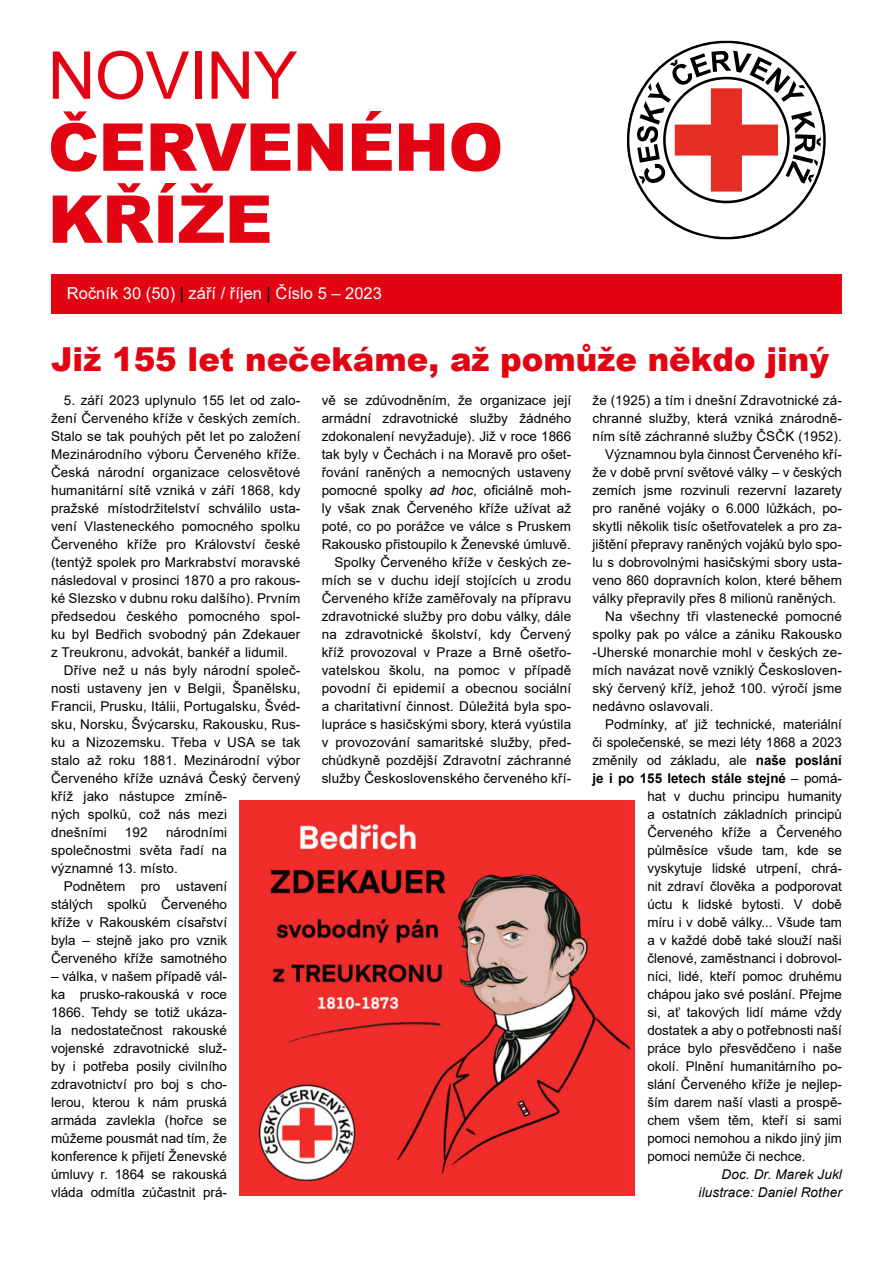
<style>
.page{position:relative;width:893px;height:1263px;background:#fff}
.page>*{position:absolute;margin:0;border:0;box-sizing:border-box;transform-origin:0 0}
.t1{font:900 66px/72px "Arial";letter-spacing:-.01em;color:#e30413}
.t2{font:66px "Arial";letter-spacing:-.01em;color:#e30413}
.t3{font:900 33px "Arial";color:#e30413}
.t4{font:16.5px "Arial";color:#fff}
.t5{font:13.5px/18px "Arial";letter-spacing:.01em;color:#000;text-align:justify}
.t6{font:italic 13.5px/18px "Arial";letter-spacing:.01em;color:#000;text-align:right}
.t7{font:700 13.5px "Arial";color:#000}
.s1{color:#000}
.s2{font-style:italic}
.s3{font-weight:700}
.s4{font-weight:400}
</style>
<div class="page">
<svg style="left:627px;top:41px;width:134px;height:199px"></svg>
<div style="left:51px;top:274px;width:791px;height:39px;background:#e30413"></div>
<img style="left:240px;top:801px;width:395px;height:394px">
<h1 class="t2" style="left:48px;top:30px;width:251px">NOVINY</h1>
<h1 class="t1" style="left:48px;top:109px;width:457px">ČERVENÉHO<br>KŘÍŽE</h1>
<p class="t4" style="left:67px;top:282px;width:316px">Ročník 30 (50) <span class="s1">|</span> září / říjen <span class="s1">|</span> Číslo 5 – 2023</p>
<h2 class="t3" style="left:51px;top:335px;width:780px">Již 155 let nečekáme, až pomůže někdo jiný</h2>
<p class="t5" style="left:64px;top:391px;width:238px">5. září 2023 uplynulo 155 let od zalo-</p>
<p class="t5" style="left:51px;top:409px;width:251px">žení Červeného kříže v českých zemích.</p>
<p class="t5" style="left:51px;top:427px;width:251px">Stalo se tak pouhých pět let po založení</p>
<p class="t5" style="left:51px;top:445px;width:251px">Mezinárodního výboru Červeného kříže.</p>
<p class="t5" style="left:51px;top:463px;width:251px">Česká národní organizace celosvětové</p>
<p class="t5" style="left:51px;top:481px;width:251px">humanitární sítě vzniká v září 1868, kdy</p>
<p class="t5" style="left:51px;top:499px;width:251px">pražské místodržitelství schválilo usta-</p>
<p class="t5" style="left:51px;top:517px;width:251px">vení Vlasteneckého pomocného spolku</p>
<p class="t5" style="left:51px;top:535px;width:251px">Červeného kříže pro Království české</p>
<p class="t5" style="left:51px;top:553px;width:251px">(tentýž spolek pro Markrabství moravské</p>
<p class="t5" style="left:51px;top:571px;width:251px">následoval v prosinci 1870 a pro rakous-</p>
<p class="t5" style="left:51px;top:589px;width:251px">ké Slezsko v dubnu roku dalšího). Prvním</p>
<p class="t5" style="left:51px;top:607px;width:251px">předsedou českého pomocného spol-</p>
<p class="t5" style="left:51px;top:625px;width:251px">ku byl Bedřich svobodný pán Zdekauer</p>
<p class="t5" style="left:51px;top:643px;width:238px">z Treukronu, advokát, bankéř a lidumil.</p>
<p class="t5" style="left:64px;top:661px;width:238px">Dříve než u nás byly národní společ-</p>
<p class="t5" style="left:51px;top:679px;width:251px">nosti ustaveny jen v Belgii, Španělsku,</p>
<p class="t5" style="left:51px;top:697px;width:251px">Francii, Prusku, Itálii, Portugalsku, Švéd-</p>
<p class="t5" style="left:51px;top:715px;width:251px">sku, Norsku, Švýcarsku, Rakousku, Rus-</p>
<p class="t5" style="left:51px;top:733px;width:251px">ku a Nizozemsku. Třeba v USA se tak</p>
<p class="t5" style="left:51px;top:751px;width:251px">stalo až roku 1881. Mezinárodní výbor</p>
<p class="t5" style="left:51px;top:769px;width:251px">Červeného kříže uznává Český červený</p>
<p class="t5" style="left:51px;top:787px;width:178px">kříž jako nástupce zmíně-</p>
<p class="t5" style="left:51px;top:805px;width:178px">ných spolků, což nás mezi</p>
<p class="t5" style="left:51px;top:823px;width:57px">dnešními</p>
<p class="t5" style="left:125px;top:823px;width:24px">192</p>
<p class="t5" style="left:51px;top:823px;width:178px;text-indent:115px">národními společnostmi světa řadí na významné 13. místo.</p>
<p class="t5" style="left:51px;top:877px;width:178px;text-indent:13px">Podnětem pro ustavení stálých spolků Červeného kříže v Rakouském císařství byla – stejně jako pro vznik Červeného kříže samotného</p>
<p class="t5" style="left:51px;top:967px;width:178px">– válka, v našem případě vál&shy;ka prusko-rakouská v roce 1866. Tehdy se totiž ukáza&shy;la nedostatečnost rakouské vojenské zdravotnické služ&shy;by i potřeba posily civilního zdravotnictví pro boj s cho&shy;lerou, kterou k nám pruská armáda zavlekla (hořce se můžeme pousmát nad tím, že konference k přijetí Ženevské úmluvy r. 1864 se rakouská vláda odmítla zúčastnit prá-</p>
<p class="t5" style="left:322px;top:391px;width:251px;text-align:right">vě se zdůvodněním, že organizace její armádní zdravotnické služby žádného zdokonalení nevyžaduje). Již v roce 1866 tak byly v Čechách i na Moravě pro ošet&shy;řování raněných a nemocných ustaveny pomocné spolky <span class="s2">ad hoc</span>, oficiálně moh&shy;ly však znak Červeného kříže užívat až poté, co po porážce ve válce s Pruskem Rakousko přistoupilo k Ženevské úmluvě.<br>Spolky Červeného kříže v českých ze&shy;mích se v duchu idejí stojících u zrodu Červeného kříže zaměřovaly na přípravu zdravotnické služby pro dobu války, dále na zdravotnické školství, kdy Červený kříž provozoval v Praze a Brně ošetřo&shy;vatelskou školu, na pomoc v případě povodní či epidemií a obecnou sociální a charitativní činnost. Důležitá byla spo&shy;lupráce s hasičskými sbory, která vyústila v provozování samaritské služby, před&shy;chůdkyně pozdější Zdravotní záchranné služby Československého červeného kří-</p>
<p class="t5" style="left:592px;top:391px;width:251px">že (1925) a tím i dnešní Zdravotnické zá-</p>
<p class="t5" style="left:592px;top:409px;width:251px">chranné služby, která vzniká znárodně-</p>
<p class="t5" style="left:592px;top:427px;width:251px">ním sítě záchranné služby ČSČK (1952).</p>
<p class="t5" style="left:605px;top:445px;width:238px">Významnou byla činnost Červeného kří-</p>
<p class="t5" style="left:592px;top:463px;width:251px">že v době první světové války – v českých</p>
<p class="t5" style="left:592px;top:481px;width:251px">zemích jsme rozvinuli rezervní lazarety</p>
<p class="t5" style="left:592px;top:499px;width:251px">pro raněné vojáky o 6.000 lůžkách, po-</p>
<p class="t5" style="left:592px;top:517px;width:251px">skytli několik tisíc ošetřovatelek a pro za-</p>
<p class="t5" style="left:592px;top:535px;width:251px">jištění přepravy raněných vojáků bylo spo-</p>
<p class="t5" style="left:592px;top:553px;width:251px">lu s dobrovolnými hasičskými sbory usta-</p>
<p class="t5" style="left:592px;top:571px;width:251px">veno 860 dopravních kolon, které během</p>
<p class="t5" style="left:592px;top:589px;width:245px">války přepravily přes 8 milionů raněných.</p>
<p class="t5" style="left:605px;top:607px;width:238px">Na všechny tři vlastenecké pomocné</p>
<p class="t5" style="left:592px;top:625px;width:251px">spolky pak po válce a zániku Rakousko</p>
<p class="t5" style="left:592px;top:643px;width:251px">-Uherské monarchie mohl v českých ze-</p>
<p class="t5" style="left:592px;top:661px;width:251px">mích navázat nově vzniklý Českosloven-</p>
<p class="t5" style="left:592px;top:679px;width:251px">ský červený kříž, jehož 100. výročí jsme</p>
<p class="t5" style="left:592px;top:697px;width:122px">nedávno oslavovali.</p>
<p class="t5" style="left:605px;top:715px;width:238px">Podmínky, ať již technické, materiální</p>
<p class="t5" style="left:592px;top:733px;width:251px">či společenské, se mezi léty 1868 a 2023</p>
<p class="t5" style="left:592px;top:751px;width:251px">změnily od základu, ale <span class="s3">naše poslání</span></p>
<p class="t7" style="left:592px;top:773px;width:251px">je i po 155 letech stále stejné <span class="s4">– pomá-</span></p>
<p class="t5" style="left:647px;top:787px;width:196px">hat v duchu principu humanity</p>
<p class="t5" style="left:647px;top:805px;width:196px">a ostatních základních principů</p>
<p class="t5" style="left:647px;top:823px;width:196px">Červeného kříže a Červeného</p>
<p class="t5" style="left:647px;top:841px;width:196px">půlměsíce všude tam, kde se</p>
<p class="t5" style="left:647px;top:859px;width:196px">vyskytuje lidské utrpení, chrá-</p>
<p class="t5" style="left:647px;top:877px;width:196px">nit zdraví člověka a podporovat</p>
<p class="t5" style="left:647px;top:895px;width:196px">úctu k lidské bytosti. V době</p>
<p class="t5" style="left:647px;top:913px;width:196px">míru i v době války... Všude tam</p>
<p class="t5" style="left:647px;top:931px;width:196px">a v každé době také slouží naši</p>
<p class="t5" style="left:647px;top:949px;width:196px">členové, zaměstnanci i dobrovol-</p>
<p class="t5" style="left:647px;top:967px;width:196px">níci, lidé, kteří pomoc druhému</p>
<p class="t5" style="left:647px;top:985px;width:196px">chápou jako své poslání. Přejme</p>
<p class="t5" style="left:647px;top:1003px;width:196px">si, ať takových lidí máme vždy</p>
<p class="t5" style="left:647px;top:1021px;width:196px">dostatek a aby o potřebnosti naší</p>
<p class="t5" style="left:647px;top:1039px;width:196px">práce bylo přesvědčeno i naše</p>
<p class="t5" style="left:647px;top:1057px;width:196px">okolí. Plnění humanitárního po-</p>
<p class="t5" style="left:647px;top:1075px;width:196px">slání Červeného kříže je nejlep-</p>
<p class="t5" style="left:647px;top:1093px;width:196px">ším darem naší vlasti a prospě-</p>
<p class="t5" style="left:647px;top:1111px;width:196px">chem všem těm, kteří si sami</p>
<p class="t5" style="left:647px;top:1129px;width:196px">pomoci nemohou a nikdo jiný jim</p>
<p class="t5" style="left:647px;top:1147px;width:160px">pomoci nemůže či nechce.</p>
<p class="t6" style="left:698px;top:1165px;width:145px">Doc. Dr. Marek Jukl ilustrace: Daniel Rother</p>
</div>
